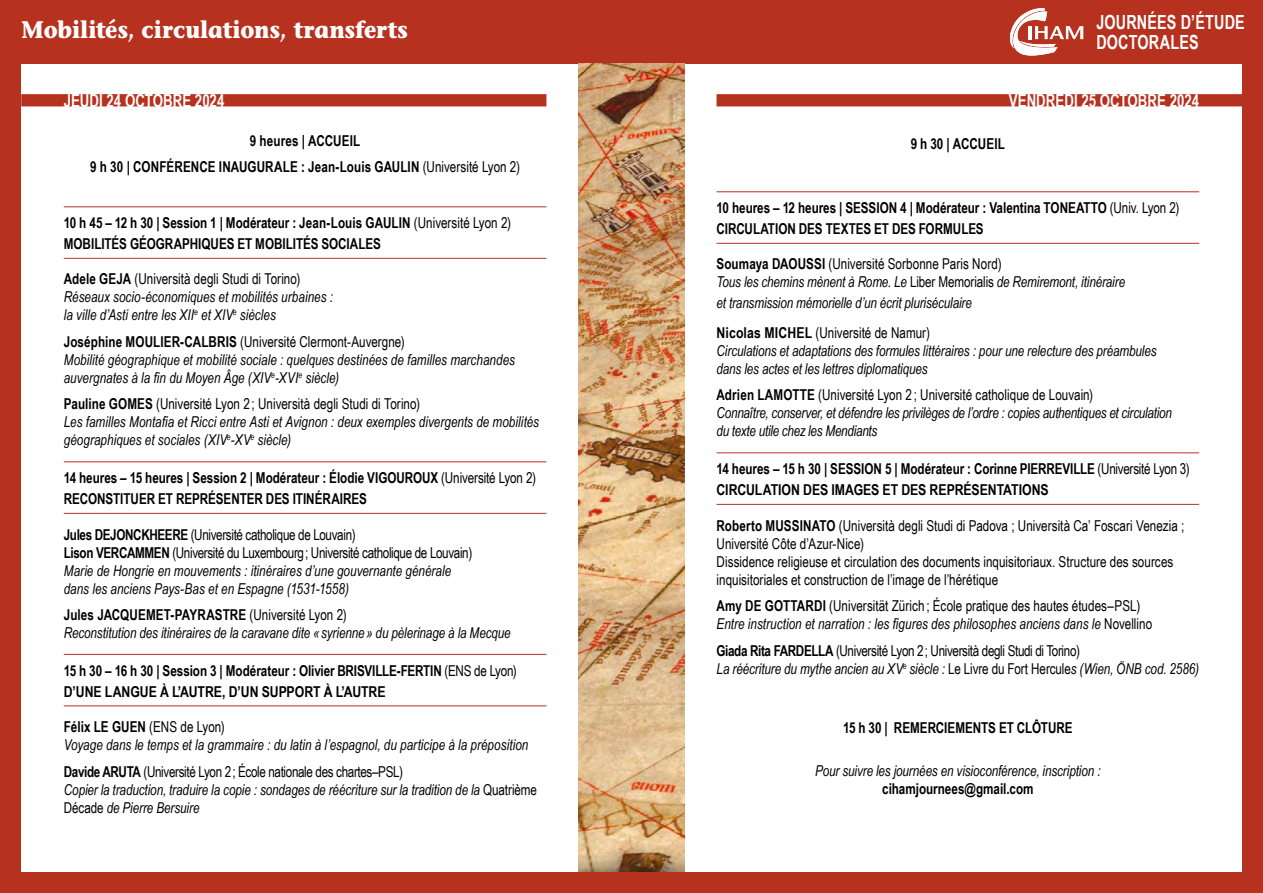
<style>
.page{position:relative;width:1263px;height:893px;background:#b7311f}
.page>*{position:absolute;margin:0;border:0;box-sizing:border-box;transform-origin:0 0}
.t1{font:700 24px "Stone Informal Std";letter-spacing:-.005em;color:#fff;scale:.9 1}
.t2{font:700 19.5px/19.5px "Arial Narrow";letter-spacing:.01em;color:#fff;scale:.9 1}
.Jour_droite{font:700 18px "Arial Narrow";color:#fff;scale:.9 1}
.Jour{font:700 18px "Arial Narrow";color:#fff;scale:.9 1}
.Titre{font:italic 15px/18px "Arial Narrow";letter-spacing:-.005em;color:#000;scale:.95 1}
.Session{font:700 15px/21px "Arial Narrow";letter-spacing:-.005em;color:#000;scale:.95 1}
.Intervenant{font:15px/18px "Arial Narrow";color:#000;scale:.95 1}
.Intervenant-2{font:15px/18px "Arial Narrow";letter-spacing:-.025em;color:#000;scale:.95 1}
.Intervenant-3{font:700 15px "Arial Narrow";letter-spacing:.005em;color:#000;scale:.95 1}
.Titre-2{font:15px/18px "Arial Narrow";letter-spacing:.005em;color:#000;scale:.95 1}
.Intervenant-4{font:italic 15px/18px "Arial Narrow";letter-spacing:-.005em;color:#000;text-align:center;scale:.95 1}
.s1{font-weight:400}
.s2{font-weight:700}
.s3{font-style:normal}
.s4{font-style:italic}
.s5{font-weight:700;font-style:normal}
</style>
<div class="page">
<div style="left:21px;top:64px;width:1221px;height:808px;background:#fff"></div>
<div style="left:21px;top:94px;width:525px;height:12px;background:#b7311f"></div>
<hr style="left:64px;top:206px;width:482px;height:1px;background:#b7311f">
<hr style="left:64px;top:258px;width:482px;height:1px;background:#b7311f">
<hr style="left:64px;top:461px;width:482px;height:1px;background:#b7311f">
<hr style="left:64px;top:513px;width:482px;height:1px;background:#b7311f">
<hr style="left:64px;top:654px;width:482px;height:1px;background:#b7311f">
<hr style="left:64px;top:705px;width:482px;height:1px;background:#b7311f">
<div style="left:716px;top:94px;width:547px;height:12px;background:#b7311f"></div>
<hr style="left:716px;top:191px;width:483px;height:1px;background:#b7311f">
<hr style="left:716px;top:243px;width:483px;height:1px;background:#b7311f">
<hr style="left:716px;top:452px;width:483px;height:1px;background:#b7311f">
<hr style="left:716px;top:504px;width:483px;height:1px;background:#b7311f">
<svg style="left:1010px;top:8px;width:73px;height:48px"></svg>
<img style="left:578px;top:64px;width:107px;height:808px">
<p class="t1" style="left:21px;top:15px;width:431px">Mobilités, circulations, transferts</p>
<p class="t2" style="left:1096px;top:12px;width:166px">JOURNÉES D’ÉTUDE<br>DOCTORALES</p>
<p class="Jour_droite" style="left:133px;top:22px;width:412px">AVEC LE SOUTIEN DE L’UNIVERSITÉ FRANCO-ITALIENNE</p>
<p class="Jour" style="left:64px;top:87px;width:180px">JEUDI 24 OCTOBRE 2024</p>
<p class="Intervenant-3" style="left:250px;top:129px;width:118px">9 heures | ACCUEIL</p>
<p class="Intervenant-3" style="left:90px;top:156px;width:454px">9 h 30 | CONFÉRENCE INAUGURALE : Jean-Louis GAULIN <span class="s1">(Université Lyon 2)</span></p>
<p class="Session" style="left:64px;top:212px;width:472px">10 h 45 – 12 h 30 | Session 1 | Modérateur : Jean-Louis GAULIN <span class="s1">(Université Lyon 2)<br></span>MOBILITÉS GÉOGRAPHIQUES ET MOBILITÉS SOCIALES</p>
<p class="Intervenant" style="left:64px;top:270px;width:251px"><span class="s2">Adele GEJA</span> (Università degli Studi di Torino)</p>
<p class="Titre" style="left:64px;top:288px;width:285px">Réseaux socio-économiques et mobilités urbaines : la ville d’Asti entre les XII<sup>e</sup> et XIV<sup>e</sup> siècles</p>
<p class="Intervenant" style="left:64px;top:332px;width:360px"><span class="s2">Joséphine MOULIER-CALBRIS</span> (Université Clermont-Auvergne)</p>
<p class="Titre" style="left:64px;top:350px;width:476px">Mobilité géographique et mobilité sociale : quelques destinées de familles marchandes auvergnates à la fin du Moyen Âge (XIV<sup>e</sup>-XVI<sup>e</sup> siècle)</p>
<p class="Intervenant" style="left:64px;top:395px;width:377px"><span class="s2">Pauline GOMES</span> (Université Lyon 2 ; Università degli Studi di Torino)</p>
<p class="Titre" style="left:64px;top:413px;width:502px">Les familles Montafia et Ricci entre Asti et Avignon : deux exemples divergents de mobilités géographiques et sociales (XIV<sup>e</sup>-XV<sup>e</sup> siècle)</p>
<p class="Session" style="left:64px;top:467px;width:498px">14 heures – 15 heures | Session 2 | Modérateur : Élodie VIGOUROUX <span class="s1">(Université Lyon 2)<br></span>RECONSTITUER ET REPRÉSENTER DES ITINÉRAIRES</p>
<p class="Intervenant-2" style="left:64px;top:525px;width:432px"><span class="s2">Jules DEJONCKHEERE</span> (Université catholique de Louvain)<br><span class="s2">Lison VERCAMMEN</span> (Université du Luxembourg; Université catholique de Louvain)</p>
<p class="Titre" style="left:64px;top:561px;width:409px">Marie de Hongrie en mouvements : itinéraires d’une gouvernante générale dans les anciens Pays-Bas et en Espagne (1531-1558)</p>
<p class="Intervenant-3" style="left:64px;top:603px;width:299px">Jules JACQUEMET-PAYRASTRE <span class="s1">(Université Lyon 2)</span></p>
<p class="Titre" style="left:64px;top:623px;width:472px">Reconstitution des itinéraires de la caravane dite «syrienne» du pèlerinage à la Mecque</p>
<p class="Session" style="left:64px;top:659px;width:478px">15 h 30 – 16 h 30 | Session 3 | Modérateur : Olivier BRISVILLE-FERTIN <span class="s1">(ENS de Lyon)<br></span>D’UNE LANGUE À L’AUTRE, D’UN SUPPORT À L’AUTRE</p>
<p class="Intervenant-3" style="left:64px;top:715px;width:171px">Félix LE GUEN <span class="s1">(ENS de Lyon)</span></p>
<p class="Titre" style="left:64px;top:735px;width:491px">Voyage dans le temps et la grammaire : du latin à l’espagnol, du participe à la préposition</p>
<p class="Intervenant-2" style="left:64px;top:762px;width:359px"><span class="s2">Davide ARUTA</span> (Université Lyon 2; École nationale des chartes–PSL)</p>
<p class="Titre" style="left:64px;top:780px;width:500px">Copier la traduction, traduire la copie : sondages de réécriture sur la tradition de la <span class="s3">Quatrième<br>Décade</span> de Pierre Bersuire</p>
<p class="Jour_droite" style="left:1009px;top:87px;width:213px">VENDREDI 25 OCTOBRE 2024</p>
<p class="Intervenant-3" style="left:911px;top:132px;width:101px">9 h 30 | ACCUEIL</p>
<p class="Session" style="left:716px;top:197px;width:489px">10 heures – 12 heures | SESSION 4 <span class="s4">|</span> Modérateur : Valentina TONEATTO <span class="s1">(Univ. Lyon 2)<br></span>CIRCULATION DES TEXTES ET DES FORMULES</p>
<p class="Intervenant" style="left:716px;top:255px;width:302px"><span class="s2">Soumaya DAOUSSI</span> (Université Sorbonne Paris Nord)</p>
<p class="Titre" style="left:716px;top:271px;width:432px;line-height:21px">Tous les chemins mènent à Rome. Le <span class="s3">Liber Memorialis</span> de Remiremont, itinéraire et transmission mémorielle d’un écrit pluriséculaire</p>
<p class="Intervenant" style="left:716px;top:323px;width:226px"><span class="s2">Nicolas MICHEL</span> (Université de Namur)</p>
<p class="Titre" style="left:716px;top:341px;width:465px">Circulations et adaptations des formules littéraires : pour une relecture des préambules dans les actes et les lettres diplomatiques</p>
<p class="Intervenant" style="left:716px;top:386px;width:398px"><span class="s2">Adrien LAMOTTE</span> (Université Lyon 2 ; Université catholique de Louvain)</p>
<p class="Titre" style="left:716px;top:404px;width:481px">Connaître, conserver, et défendre les privilèges de l’ordre : copies authentiques et circulation du texte utile chez les Mendiants</p>
<p class="Session" style="left:716px;top:458px;width:500px">14 heures – 15 h 30 | SESSION 5 | Modérateur : Corinne PIERREVILLE <span class="s1">(Université Lyon 3)<br></span>CIRCULATION DES IMAGES ET DES REPRÉSENTATIONS</p>
<p class="Intervenant" style="left:716px;top:516px;width:494px"><span class="s2">Roberto MUSSINATO</span> (Università degli Studi di Padova ; Università Ca’ Foscari Venezia ;<br>Université Côte d’Azur-Nice)</p>
<p class="Titre-2" style="left:716px;top:552px;width:482px">Dissidence religieuse et circulation des documents inquisitoriaux. Structure des sources inquisitoriales et construction de l’image de l’hérétique</p>
<p class="Intervenant" style="left:716px;top:596px;width:448px"><span class="s2">Amy DE GOTTARDI</span> (Universität Zürich ; École pratique des hautes études–PSL)</p>
<p class="Titre" style="left:716px;top:614px;width:460px">Entre instruction et narration : les figures des philosophes anciens dans le <span class="s3">Novellino</span></p>
<p class="Intervenant-2" style="left:716px;top:641px;width:384px"><span class="s2">Giada Rita FARDELLA</span> (Université Lyon 2; Università degli Studi di Torino)</p>
<p class="Titre" style="left:716px;top:659px;width:509px">La réécriture du mythe ancien au XV<sup>e</sup> siècle : <span class="s3">Le Livre du Fort Hercule</span>s (Wien, ÖNB cod. 2586)</p>
<p class="Intervenant-3" style="left:843px;top:716px;width:243px">15 h 30 | REMERCIEMENTS ET CLÔTURE</p>
<p class="Intervenant-4" style="left:815px;top:761px;width:302px">Pour suivre les journées en visioconférence, inscription : <span class="s5">cihamjournees@gmail.com</span></p>
</div>
